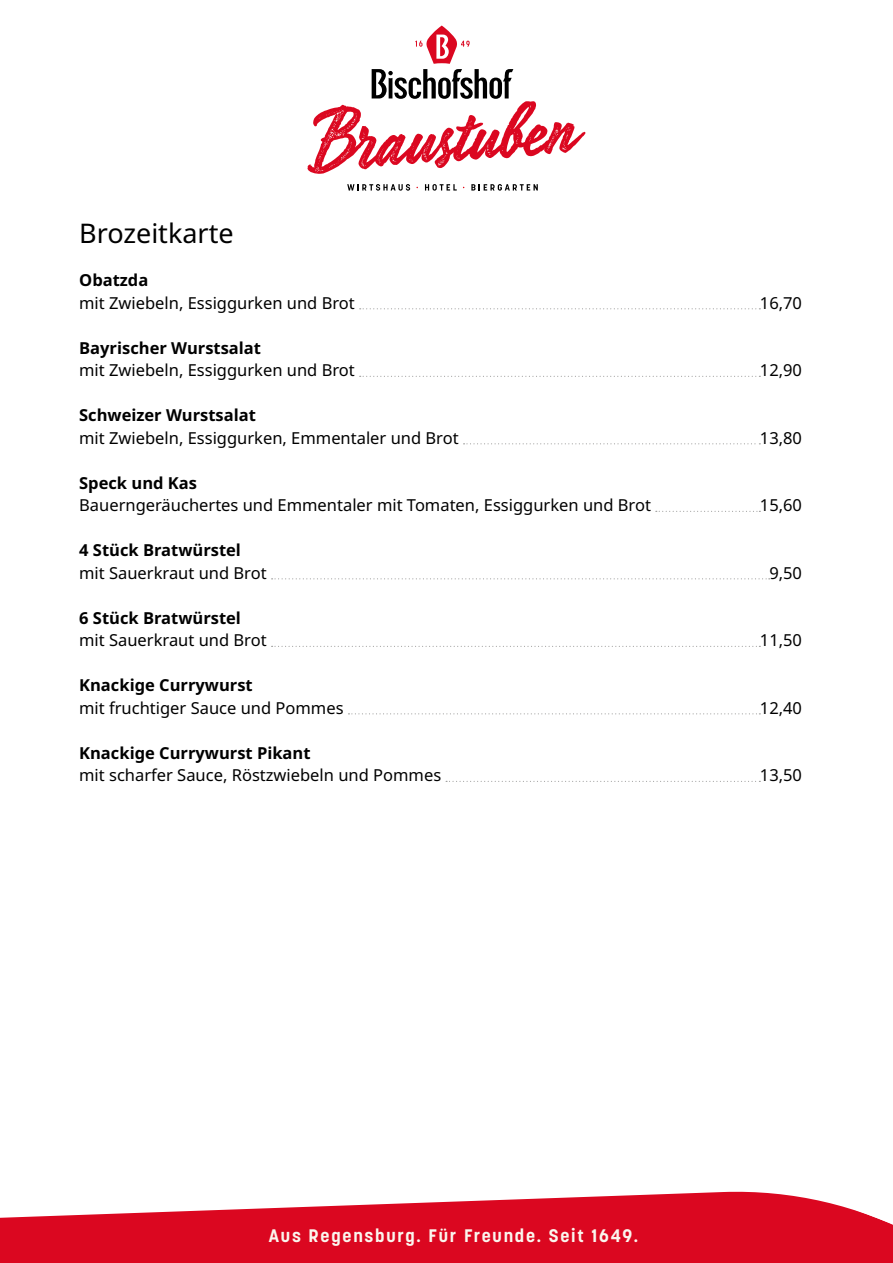
<style>
.page{position:relative;width:893px;height:1263px;background:#fff}
.page>*{position:absolute;margin:0;border:0;box-sizing:border-box;transform-origin:0 0}
.t1{font:27px "Noto Sans";color:#000}
.t2{font:700 18px "Korolev";letter-spacing:.1em;color:#fbf6ee}
.t3{font:16.5px "Noto Sans";color:#000}
.t4{font:700 16.5px "Noto Sans";color:#000}
</style>
<div class="page">
<svg style="left:0;top:1191px;width:893px;height:72px;fill:#db0720"></svg>
<svg style="left:360px;top:308px;width:400px;height:1px"></svg>
<svg style="left:360px;top:376px;width:400px;height:1px"></svg>
<svg style="left:464px;top:443px;width:296px;height:1px"></svg>
<svg style="left:656px;top:511px;width:104px;height:1px"></svg>
<svg style="left:272px;top:578px;width:498px;height:1px"></svg>
<svg style="left:272px;top:646px;width:488px;height:1px"></svg>
<svg style="left:348px;top:713px;width:412px;height:1px"></svg>
<svg style="left:446px;top:781px;width:314px;height:1px"></svg>
<svg style="left:347px;top:184px;width:63px;height:7px"></svg>
<svg style="left:425px;top:184px;width:32px;height:7px"></svg>
<svg style="left:471px;top:184px;width:67px;height:7px"></svg>
<svg style="left:307px;top:26px;width:278px;height:148px"></svg>
<h1 class="t1" style="left:79px;top:214px;width:156px">Brozeitkarte</h1>
<p class="t4" style="left:79px;top:269px;width:71px">Obatzda</p>
<p class="t3" style="left:79px;top:291px;width:277px">mit Zwiebeln, Essiggurken und Brot</p>
<p class="t3" style="left:760px;top:291px;width:44px">16,70</p>
<p class="t4" style="left:79px;top:336px;width:183px">Bayrischer Wurstsalat</p>
<p class="t3" style="left:79px;top:359px;width:277px">mit Zwiebeln, Essiggurken und Brot</p>
<p class="t3" style="left:760px;top:359px;width:44px">12,90</p>
<p class="t4" style="left:79px;top:404px;width:178px">Schweizer Wurstsalat</p>
<p class="t3" style="left:79px;top:426px;width:381px">mit Zwiebeln, Essiggurken, Emmentaler und Brot</p>
<p class="t3" style="left:760px;top:426px;width:44px">13,80</p>
<p class="t4" style="left:79px;top:471px;width:119px">Speck und Kas</p>
<p class="t3" style="left:79px;top:494px;width:573px">Bauerngeräuchertes und Emmentaler mit Tomaten, Essiggurken und Brot</p>
<p class="t3" style="left:760px;top:494px;width:44px">15,60</p>
<p class="t4" style="left:79px;top:539px;width:163px">4 Stück Bratwürstel</p>
<p class="t3" style="left:79px;top:561px;width:189px">mit Sauerkraut und Brot</p>
<p class="t3" style="left:769px;top:561px;width:34px">9,50</p>
<p class="t4" style="left:79px;top:606px;width:163px">6 Stück Bratwürstel</p>
<p class="t3" style="left:79px;top:629px;width:189px">mit Sauerkraut und Brot</p>
<p class="t3" style="left:760px;top:629px;width:44px">11,50</p>
<p class="t4" style="left:79px;top:674px;width:175px">Knackige Currywurst</p>
<p class="t3" style="left:79px;top:696px;width:266px">mit fruchtiger Sauce und Pommes</p>
<p class="t3" style="left:760px;top:696px;width:44px">12,40</p>
<p class="t4" style="left:79px;top:741px;width:233px">Knackige Currywurst Pikant</p>
<p class="t3" style="left:79px;top:764px;width:364px">mit scharfer Sauce, Röstzwiebeln und Pommes</p>
<p class="t3" style="left:760px;top:764px;width:44px">13,50</p>
<p class="t2" style="left:269px;top:1224px;width:371px">Aus Regensburg. Für Freunde. Seit 1649.</p>
</div>
